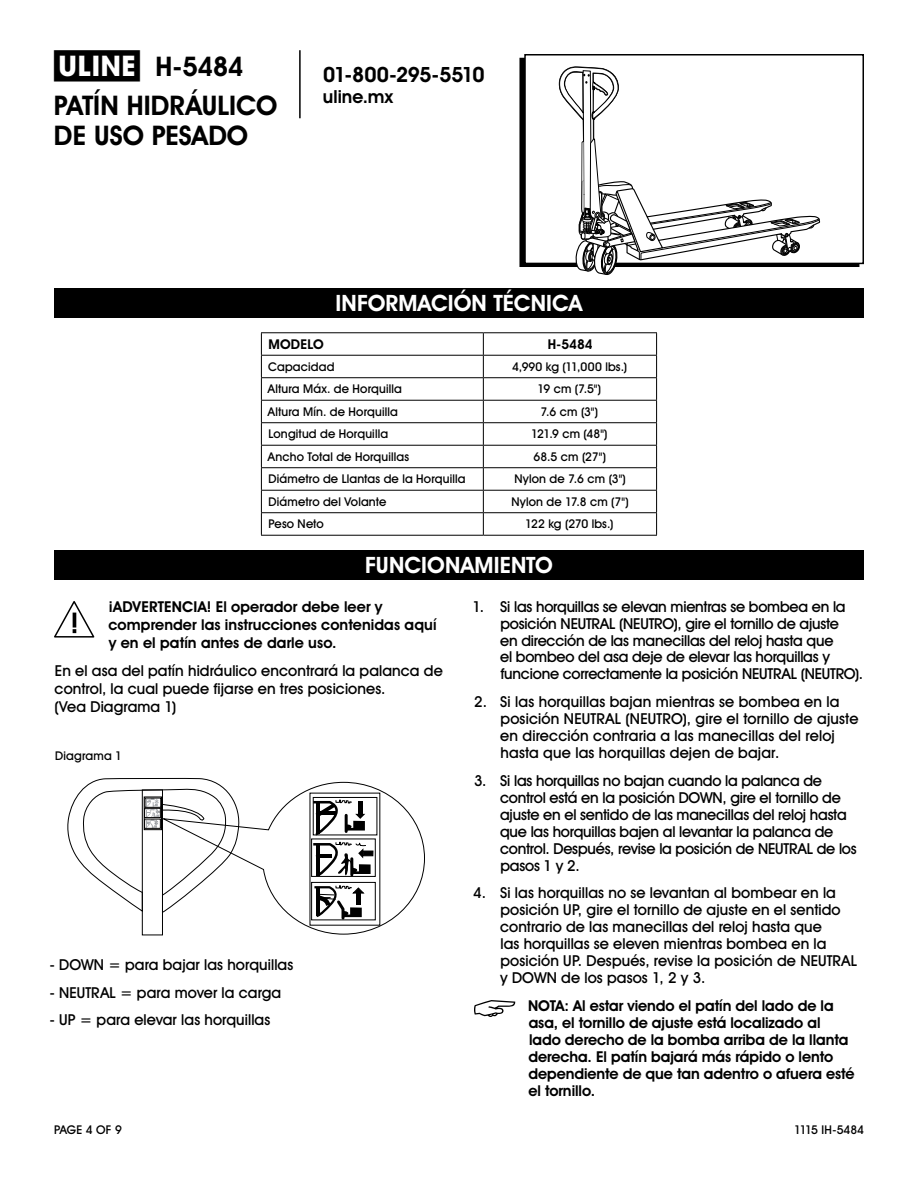
<style>
.page{position:relative;width:918px;height:1188px;background:#fff}
.page>*{position:absolute;margin:0;border:0;box-sizing:border-box;transform-origin:0 0}
.t1{font:700 27px/38.7px "Uline Two Knine";color:#000}
.t2{font:700 22.5px "Uline Two Knine";letter-spacing:.005em;color:#fff}
.t3{font:700 21px "Uline Two Knine";letter-spacing:-.025em;color:#000}
.t4{font:700 18px "Uline Two Knine";color:#000}
.t5{font:15px/17px "Uline Two Knine";letter-spacing:-.005em;color:#000}
.t6{font:700 15px/17px "Uline Two Knine";color:#000}
.t7{font:700 13.5px "Uline Two Knine";letter-spacing:.005em;color:#000}
.t8{font:12px "Uline Two Knine";letter-spacing:.015em;color:#000}
.t9{font:12px "Uline Two Knine";letter-spacing:-.01em;color:#000}
.s1{font-size:28.5px}
</style>
<div class="page">
<hr style="left:299px;top:50px;width:2px;height:68px;background:#000">
<div style="left:54px;top:550px;width:810px;height:30px;background:#000"></div>
<div style="left:54px;top:288px;width:810px;height:30px;background:#000"></div>
<svg style="left:54px;top:601px;width:40px;height:37px"></svg>
<svg style="left:474px;top:1000px;width:41px;height:17px"></svg>
<svg style="left:67px;top:778px;width:358px;height:158px"></svg>
<hr style="left:261px;top:332px;width:222px;height:1px;background:#000">
<hr style="left:483px;top:332px;width:174px;height:1px;background:#000">
<hr style="left:261px;top:355px;width:222px;height:1px;background:#000">
<hr style="left:483px;top:355px;width:174px;height:1px;background:#000">
<hr style="left:261px;top:377px;width:222px;height:1px;background:#000">
<hr style="left:483px;top:377px;width:174px;height:1px;background:#000">
<hr style="left:261px;top:400px;width:222px;height:1px;background:#000">
<hr style="left:483px;top:400px;width:174px;height:1px;background:#000">
<hr style="left:261px;top:422px;width:222px;height:1px;background:#000">
<hr style="left:483px;top:422px;width:174px;height:1px;background:#000">
<hr style="left:261px;top:445px;width:222px;height:1px;background:#000">
<hr style="left:483px;top:445px;width:174px;height:1px;background:#000">
<hr style="left:261px;top:467px;width:222px;height:1px;background:#000">
<hr style="left:483px;top:467px;width:174px;height:1px;background:#000">
<hr style="left:261px;top:490px;width:222px;height:1px;background:#000">
<hr style="left:483px;top:490px;width:174px;height:1px;background:#000">
<hr style="left:261px;top:512px;width:222px;height:1px;background:#000">
<svg style="left:261px;top:333px;width:1px;height:202px"></svg>
<hr style="left:483px;top:512px;width:174px;height:1px;background:#000">
<svg style="left:483px;top:333px;width:1px;height:202px"></svg>
<svg style="left:656px;top:333px;width:1px;height:202px"></svg>
<hr style="left:261px;top:535px;width:222px;height:1px;background:#000">
<hr style="left:483px;top:535px;width:174px;height:1px;background:#000">
<div style="left:524px;top:54px;width:340px;height:210px;border:2px solid #000"></div>
<svg style="left:558px;top:66px;width:263px;height:209px"></svg>
<h1 class="t1" style="left:54px;top:47px;width:225px"><span class="s1">π</span> H-5484<br>PATÍN HIDRÁULICO</h1>
<h1 class="t1" style="left:54px;top:116px;width:196px">DE USO PESADO</h1>
<h3 class="t3" style="left:323px;top:62px;width:163px">01-800-295-5510</h3>
<p class="t4" style="left:323px;top:86px;width:71px">uline.mx</p>
<h2 class="t2" style="left:336px;top:290px;width:248px">INFORMACIÓN TÉCNICA</h2>
<p class="t7" style="left:268px;top:336px;width:57px">MODELO</p>
<p class="t7" style="left:548px;top:336px;width:46px">H-5484</p>
<p class="t8" style="left:268px;top:359px;width:68px">Capacidad</p>
<p class="t8" style="left:512px;top:359px;width:117px">4,990 kg (11,000 lbs.)</p>
<p class="t8" style="left:268px;top:381px;width:135px">Altura Máx. de Horquilla</p>
<p class="t8" style="left:537px;top:381px;width:65px">19 cm (7.5")</p>
<p class="t8" style="left:268px;top:404px;width:132px">Altura Mín. de Horquilla</p>
<p class="t8" style="left:540px;top:404px;width:59px">7.6 cm (3")</p>
<p class="t8" style="left:269px;top:426px;width:121px">Longitud de Horquilla</p>
<p class="t8" style="left:531px;top:426px;width:78px">121.9 cm (48")</p>
<p class="t8" style="left:268px;top:449px;width:143px">Ancho Total de Horquillas</p>
<p class="t8" style="left:534px;top:449px;width:74px">68.5 cm (27")</p>
<p class="t8" style="left:269px;top:471px;width:198px">Diámetro de Llantas de la Horquilla</p>
<p class="t8" style="left:514px;top:471px;width:113px">Nylon de 7.6 cm (3")</p>
<p class="t8" style="left:269px;top:494px;width:119px">Diámetro del Volante</p>
<p class="t8" style="left:512px;top:494px;width:119px">Nylon de 17.8 cm (7")</p>
<p class="t8" style="left:269px;top:516px;width:57px">Peso Neto</p>
<p class="t9" style="left:525px;top:516px;width:90px">122 kg (270 lbs.)</p>
<h2 class="t2" style="left:365px;top:552px;width:189px">FUNCIONAMIENTO</h2>
<p class="t6" style="left:108px;top:597px;width:330px;line-height:18px">¡ADVERTENCIA! El operador debe leer y comprender las instrucciones contenidas aquí y en el patín antes de darle uso.</p>
<p class="t5" style="left:55px;top:662px;width:390px;line-height:18px">En el asa del patín hidráulico encontrará la palanca de control, la cual puede fijarse en tres posiciones.<br>(Vea Diagrama 1)</p>
<p class="t8" style="left:55px;top:748px;width:68px">Diagrama 1</p>
<p class="t5" style="left:50px;top:956px;width:245px">- DOWN = para bajar las horquillas</p>
<p class="t5" style="left:50px;top:984px;width:233px">- NEUTRAL = para mover la carga</p>
<p class="t5" style="left:50px;top:1011px;width:222px">- UP = para elevar las horquillas</p>
<p class="t5" style="left:500px;top:598px;width:365px;text-indent:-28px">1. Si las horquillas se elevan mientras se bombea en la posición NEUTRAL (NEUTRO), gire el tornillo de ajuste<br>en dirección de las manecillas del reloj hasta que<br>el bombeo del asa deje de elevar las horquillas y funcione correctamente la posición NEUTRAL (NEUTRO).</p>
<p class="t5" style="left:500px;top:693px;width:360px;text-indent:-26px">2. Si las horquillas bajan mientras se bombea en la posición NEUTRAL (NEUTRO), gire el tornillo de ajuste en dirección contraria a las manecillas del reloj hasta que las horquillas dejen de bajar.</p>
<p class="t5" style="left:500px;top:772px;width:358px;text-indent:-26px">3. Si las horquillas no bajan cuando la palanca de control está en la posición DOWN, gire el tornillo de ajuste en el sentido de las manecillas del reloj hasta que las horquillas bajen al levantar la palanca de control. Después, revise la posición de NEUTRAL de los pasos 1 y 2.</p>
<p class="t5" style="left:500px;top:884px;width:359px;text-indent:-27px">4. Si las horquillas no se levantan al bombear en la posición UP, gire el tornillo de ajuste en el sentido contrario de las manecillas del reloj hasta que<br>las horquillas se eleven mientras bombea en la posición UP. Después, revise la posición de NEUTRAL y DOWN de los pasos 1, 2 y 3.</p>
<p class="t6" style="left:528px;top:997px;width:328px">NOTA: Al estar viendo el patín del lado de la asa, el tornillo de ajuste está localizado al lado derecho de la bomba arriba de la llanta derecha. El patín bajará más rápido o lento dependiente de que tan adentro o afuera esté el tornillo.</p>
<p class="t8" style="left:54px;top:1122px;width:69px">PAGE 4 OF 9</p>
<p class="t9" style="left:794px;top:1122px;width:71px">1115 IH-5484</p>
</div>
